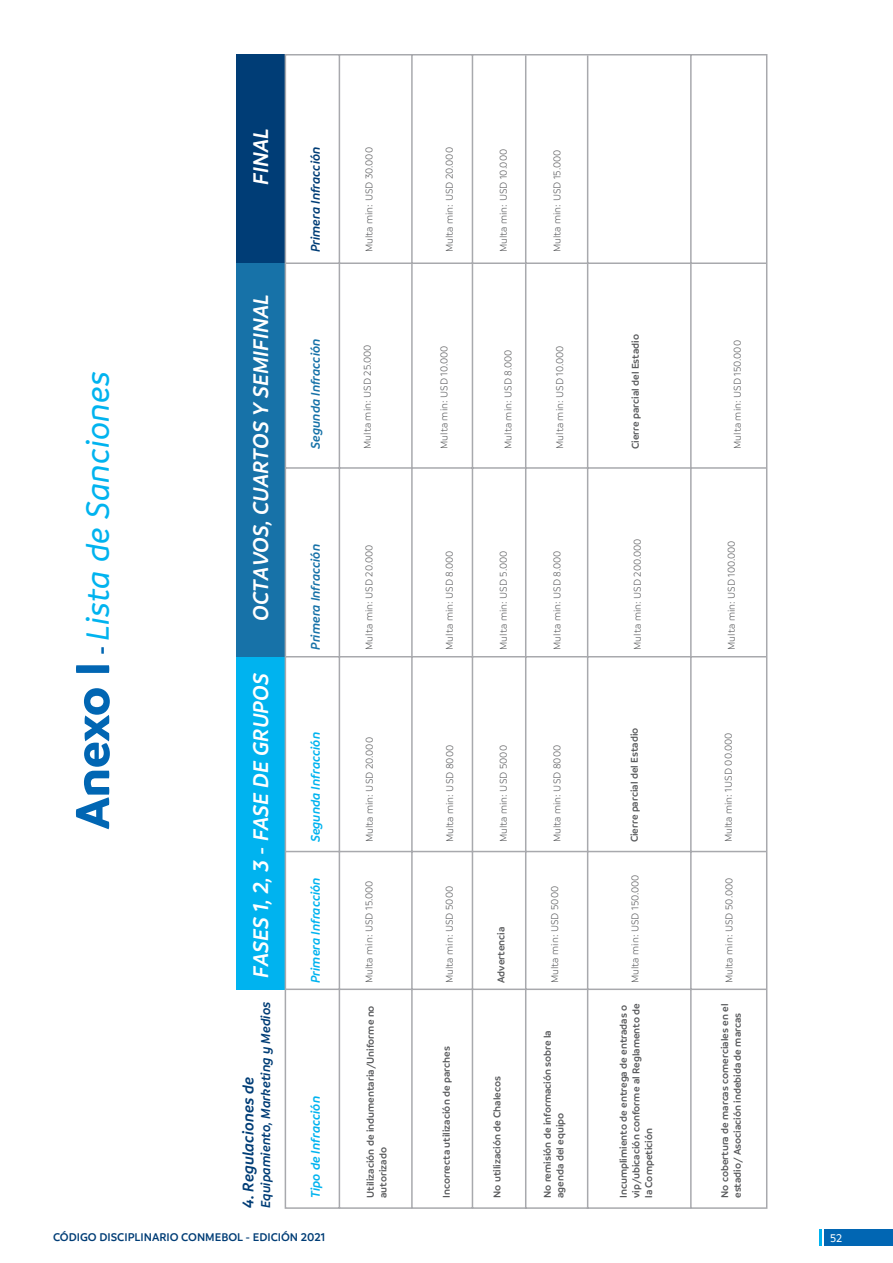
<style>
.page{position:relative;width:893px;height:1263px;background:#fff}
.page>*{position:absolute;margin:0;border:0;box-sizing:border-box;transform-origin:0 0}
.Sub_título{font:italic 500 34.5px "Branding";color:#00b3ef}
.t1{font:italic 600 22.8px "Branding";color:#fff}
.t2{font:italic 600 16.5px "Branding";color:#003d76}
.t3{font:italic 600 13.95px "Branding";color:#003d76}
.t4{font:italic 600 13.35px "Branding";color:#00b3ef}
.t5{font:italic 600 13.35px "Branding";color:#1772a8}
.t6{font:italic 600 13.35px "Branding";color:#003d76}
.t7{font:600 12px "Branding";color:#003d76}
.t8{font:500 12px "Branding";color:#fff}
.t9{font:300 10.5px "Branding";color:#57585a}
.t10{font:600 10.5px/12.6px "Branding";color:#57585a}
.s1{font-weight:700;font-style:normal;font-size:51px;color:#0166b3}
.s2{font-weight:700;font-style:normal;font-size:24px;color:#0166b3}
</style>
<div class="page">
<div style="left:824px;top:1229px;width:69px;height:17px;background:#0166b3"></div>
<hr style="left:819px;top:1229px;width:3px;height:17px;background:#00b3ef">
<div style="left:236px;top:657px;width:49px;height:332px;background:#00b3ef"></div>
<div style="left:236px;top:263px;width:49px;height:394px;background:#1772a8"></div>
<div style="left:236px;top:55px;width:49px;height:208px;background:#003d76"></div>
<svg style="left:284px;top:54px;width:484px;height:1155px"></svg>
<p class="Sub_título" style="left:80px;top:829px;width:460px;rotate:-90deg"><span class="s1">Anexo I</span> <span class="s2">-</span> Lista de Sanciones</p>
<h2 class="t1" style="left:248px;top:185px;width:58px;rotate:-90deg">FINAL</h2>
<h2 class="t1" style="left:248px;top:620px;width:328px;rotate:-90deg">OCTAVOS, CUARTOS Y SEMIFINAL</h2>
<h2 class="t1" style="left:248px;top:977px;width:306px;rotate:-90deg">FASES 1, 2, 3 - FASE DE GRUPOS</h2>
<h3 class="t3" style="left:258px;top:1208px;width:208px;rotate:-90deg">Equipamiento, Marketing y Medios</h3>
<h3 class="t2" style="left:239px;top:1208px;width:133px;rotate:-90deg">4. Regulaciones de</h3>
<p class="t6" style="left:308px;top:252px;width:107px;rotate:-90deg">Primera Infracción</p>
<p class="t9" style="left:364px;top:252px;width:107px;rotate:-90deg">Multa min: USD 30.000</p>
<p class="t9" style="left:444px;top:252px;width:107px;rotate:-90deg">Multa min: USD 20.000</p>
<p class="t9" style="left:498px;top:252px;width:105px;rotate:-90deg">Multa min: USD 10.000</p>
<p class="t9" style="left:551px;top:252px;width:104px;rotate:-90deg">Multa min: USD 15.000</p>
<p class="t5" style="left:308px;top:449px;width:112px;rotate:-90deg">Segunda Infracción</p>
<p class="t9" style="left:362px;top:449px;width:106px;rotate:-90deg">Multa min: USD 25.000</p>
<p class="t9" style="left:439px;top:449px;width:105px;rotate:-90deg">Multa min: USD 10.000</p>
<p class="t9" style="left:503px;top:449px;width:101px;rotate:-90deg">Multa min: USD 8.000</p>
<p class="t9" style="left:554px;top:449px;width:105px;rotate:-90deg">Multa min: USD 10.000</p>
<p class="t10" style="left:629px;top:449px;width:116px;rotate:-90deg">Cierre parcial del Estadio</p>
<p class="t9" style="left:732px;top:449px;width:110px;rotate:-90deg">Multa min: USD 150.000</p>
<p class="t5" style="left:308px;top:650px;width:107px;rotate:-90deg">Primera Infracción</p>
<p class="t9" style="left:364px;top:650px;width:107px;rotate:-90deg">Multa min: USD 20.000</p>
<p class="t9" style="left:444px;top:650px;width:101px;rotate:-90deg">Multa min: USD 8.000</p>
<p class="t9" style="left:498px;top:650px;width:101px;rotate:-90deg">Multa min: USD 5.000</p>
<p class="t9" style="left:551px;top:650px;width:101px;rotate:-90deg">Multa min: USD 8.000</p>
<p class="t9" style="left:632px;top:650px;width:113px;rotate:-90deg">Multa min: USD 200.000</p>
<p class="t9" style="left:726px;top:650px;width:111px;rotate:-90deg">Multa min: USD 100.000</p>
<p class="t4" style="left:308px;top:842px;width:112px;rotate:-90deg">Segunda Infracción</p>
<p class="t9" style="left:364px;top:842px;width:107px;rotate:-90deg">Multa min: USD 20.000</p>
<p class="t9" style="left:444px;top:842px;width:99px;rotate:-90deg">Multa min: USD 8000</p>
<p class="t9" style="left:498px;top:842px;width:99px;rotate:-90deg">Multa min: USD 5000</p>
<p class="t9" style="left:552px;top:842px;width:99px;rotate:-90deg">Multa min: USD 8000</p>
<p class="t10" style="left:628px;top:842px;width:116px;rotate:-90deg">Cierre parcial del Estadio</p>
<p class="t9" style="left:723px;top:842px;width:111px;rotate:-90deg">Multa min: 1USD 00.000</p>
<p class="t4" style="left:308px;top:983px;width:107px;rotate:-90deg">Primera Infracción</p>
<p class="t9" style="left:364px;top:983px;width:104px;rotate:-90deg">Multa min: USD 15.000</p>
<p class="t9" style="left:444px;top:983px;width:99px;rotate:-90deg">Multa min: USD 5000</p>
<p class="t4" style="left:308px;top:1198px;width:103px;rotate:-90deg">Tipo de Infracción</p>
<p class="t10" style="left:364px;top:1198px;width:194px;rotate:-90deg">Utilización de indumentaria/Uniforme no autorizado</p>
<p class="t10" style="left:440px;top:1198px;width:153px;rotate:-90deg">Incorrecta utilización de parches</p>
<p class="t10" style="left:495px;top:983px;width:58px;rotate:-90deg">Advertencia</p>
<p class="t10" style="left:491px;top:1198px;width:123px;rotate:-90deg">No utilización de Chalecos</p>
<p class="t9" style="left:549px;top:983px;width:99px;rotate:-90deg">Multa min: USD 5000</p>
<p class="t9" style="left:630px;top:983px;width:110px;rotate:-90deg">Multa min: USD 150.000</p>
<p class="t9" style="left:724px;top:983px;width:107px;rotate:-90deg">Multa min: USD 50.000</p>
<p class="t10" style="left:541px;top:1198px;width:169px;rotate:-90deg">No remisión de información sobre la agenda del equipo</p>
<p class="t10" style="left:617px;top:1198px;width:196px;rotate:-90deg">Incumplimiento de entrega de entradas o vip/ubicación conforme al Reglamento de la Competición</p>
<p class="t10" style="left:718px;top:1198px;width:196px;rotate:-90deg">No cobertura de marcas comerciales en el estadio/ Asociación indebida de marcas</p>
<p class="t7" style="left:53px;top:1230px;width:274px">CÓDIGO DISCIPLINARIO CONMEBOL - EDICIÓN 2021</p>
<p class="t8" style="left:830px;top:1232px;width:14px">52</p>
</div>
